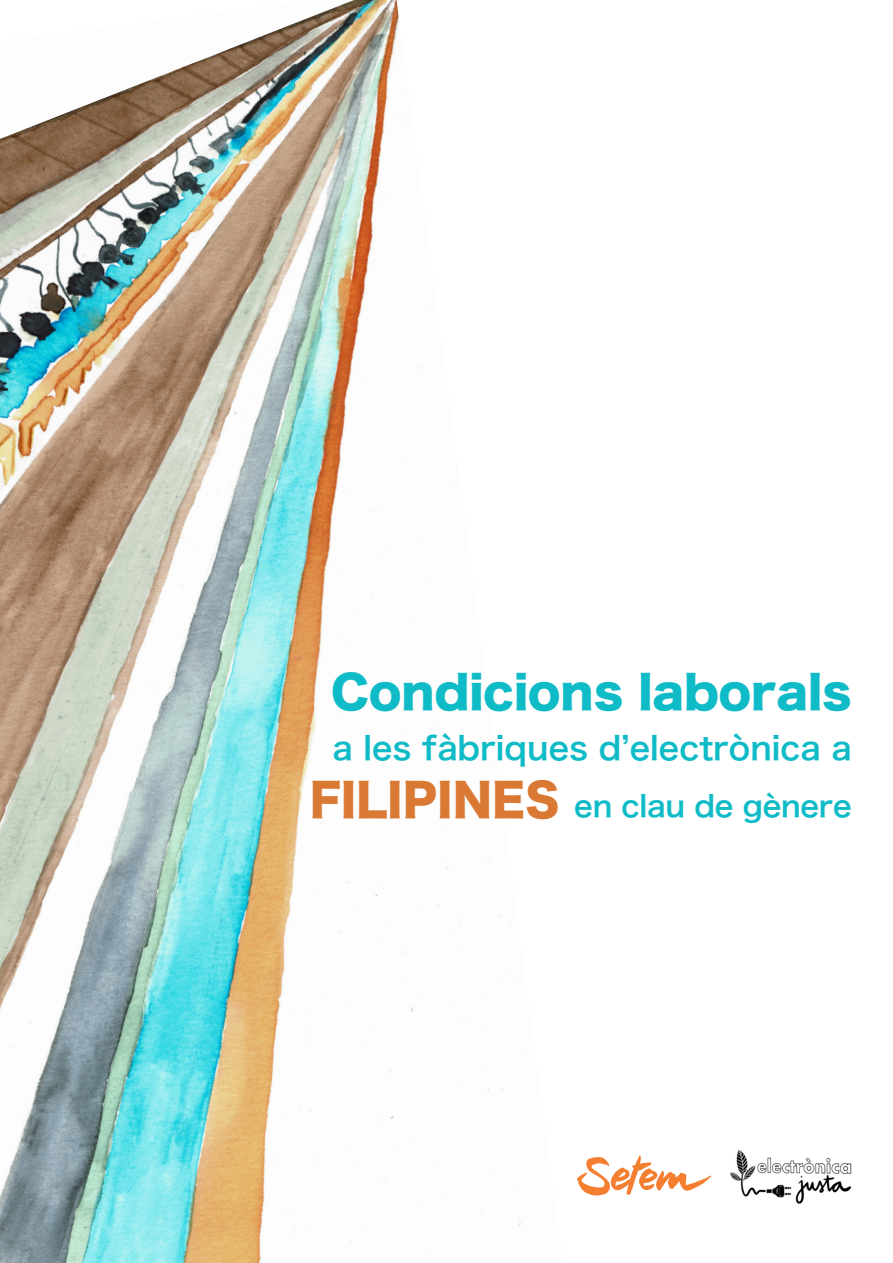
<style>
.page{position:relative;width:893px;height:1263px;background:#fff}
.page>*{position:absolute;margin:0;border:0;box-sizing:border-box;transform-origin:0 0}
.Body_Text{font:45.15px "Hira Kaku Std N W8";color:#0fbbc7}
.Body_Text-2{font:31.95px "Hira Kaku Pro N W6";color:#0fbbc7}
.Body_Text-3{font:29.25px "Hira Kaku Pro N W6";letter-spacing:-.01em;color:#0fbbc7}
.s1{font-family:"Hira Kaku Std N W8";font-size:45.15px;color:#da7934}
</style>
<div class="page">
<img style="left:0;top:0;width:521px;height:1263px">
<img style="left:0;top:0;width:389px;height:1057px">
<svg style="left:577px;top:1155px;width:134px;height:41px"></svg>
<img style="left:730px;top:1150px;width:122px;height:54px">
<p class="Body_Text" style="left:331px;top:666px;width:522px">Condicions laborals</p>
<p class="Body_Text-2" style="left:332px;top:719px;width:521px">a les fàbriques d’electrònica a</p>
<p class="Body_Text-3" style="left:310px;top:780px;width:544px"><span class="s1">FILIPINES</span> en clau de gènere</p>
</div>
